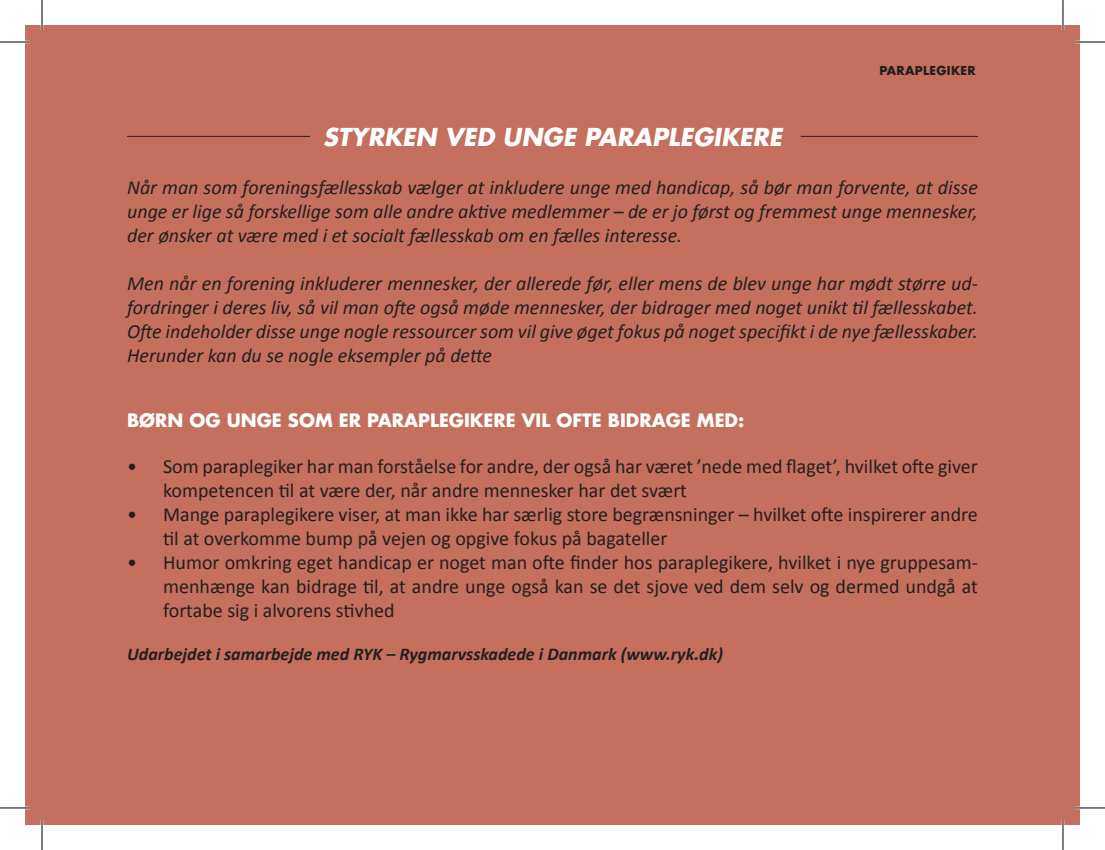
<style>
.page{position:relative;width:1105px;height:850px;background:#fff}
.page>*{position:absolute;margin:0;border:0;box-sizing:border-box;transform-origin:0 0}
.t1{font:italic 700 24px "Futura";color:#fff}
.t2{font:italic 20px/24px "Calibri";color:#231f20;text-align:justify}
.t3{font:20px/24px "Calibri";color:#231f20}
.t4{font:italic 700 18px "Calibri";color:#231f20}
.t5{font:700 18px "Futura";color:#fff}
.t6{font:700 12px "Futura";letter-spacing:.03em;color:#231f20}
</style>
<div class="page">
<div style="left:25px;top:25px;width:1054px;height:799px;background:#c56f5e"></div>
<hr style="left:127px;top:136px;width:183px;height:1px;background:#231f20">
<hr style="left:800px;top:136px;width:177px;height:1px;background:#231f20">
<hr style="left:0;top:41px;width:30px;height:2px;background:#fff">
<hr style="left:1074px;top:41px;width:30px;height:2px;background:#fff">
<hr style="left:0;top:806px;width:30px;height:3px;background:#fff">
<hr style="left:1074px;top:806px;width:30px;height:3px;background:#fff">
<hr style="left:41px;top:0;width:2px;height:30px;background:#fff">
<hr style="left:41px;top:819px;width:2px;height:30px;background:#fff">
<hr style="left:1061px;top:0;width:3px;height:30px;background:#fff">
<hr style="left:1061px;top:819px;width:3px;height:30px;background:#fff">
<hr style="left:0;top:42px;width:30px;height:1px;background:#000">
<hr style="left:1074px;top:42px;width:30px;height:1px;background:#000">
<hr style="left:0;top:807px;width:30px;height:1px;background:#000">
<hr style="left:1074px;top:807px;width:30px;height:1px;background:#000">
<hr style="left:42px;top:0;width:1px;height:30px;background:#000">
<hr style="left:42px;top:819px;width:1px;height:30px;background:#000">
<hr style="left:1062px;top:0;width:1px;height:30px;background:#000">
<hr style="left:1062px;top:819px;width:1px;height:30px;background:#000">
<p class="t6" style="left:879px;top:63px;width:98px">PARAPLEGIKER</p>
<p class="t1" style="left:323px;top:121px;width:460px">STYRKEN VED UNGE PA RAPLEGIKERE</p>
<p class="t2" style="left:127px;top:175px;width:852px">Når man som foreningsfællesskab vælger at inkludere unge med handicap, så bør man forvente, at disse unge er lige så forskellige som alle andre aktive medlemmer – de er jo først og fremmest unge mennesker, der ønsker at være med i et socialt fællesskab om en fælles interesse.</p>
<p class="t2" style="left:127px;top:271px;width:852px">Men når en forening inkluderer mennesker, der allerede før, eller mens de blev unge har mødt større ud&shy;fordringer i deres liv, så vil man ofte også møde mennesker, der bidrager med noget unikt til fællesskabet.<br>Ofte indeholder disse unge nogle ressourcer som vil give øget fokus på noget specifikt i de nye fællesskaber.<br>Herunder kan du se nogle eksempler på dette</p>
<p class="t5" style="left:127px;top:408px;width:28px">BØRN</p>
<p class="t5" style="left:189px;top:408px;width:52px">OG UNGE</p>
<p class="t5" style="left:288px;top:408px;width:458px">SOM ER PARAPLEGIKERE VIL OFTE BIDRAGE MED:</p>
<p class="t3" style="left:163px;top:454px;width:816px;text-indent:-36px">• Som paraplegiker har man forståelse for andre, der også har været ’nede med flaget’, hvilket ofte giver kompetencen til at være der, når andre mennesker har det svært</p>
<p class="t3" style="left:163px;top:502px;width:816px;text-indent:-36px">• Mange paraplegikere viser, at man ikke har særlig store begrænsninger – hvilket ofte inspirerer andre til at overkomme bump på vejen og opgive fokus på bagateller</p>
<p class="t3" style="left:163px;top:550px;width:816px;text-align:justify;text-indent:-36px">• Humor omkring eget handicap er noget man ofte finder hos paraplegikere, hvilket i nye gruppesam&shy;menhænge kan bidrage til, at andre unge også kan se det sjove ved dem selv og dermed undgå at fortabe sig i alvorens stivhed</p>
<p class="t4" style="left:127px;top:642px;width:597px">Udarbejdet i samarbejde med RYK – Rygmarvsskadede i Danmark (www.ryk.dk)</p>
</div>
